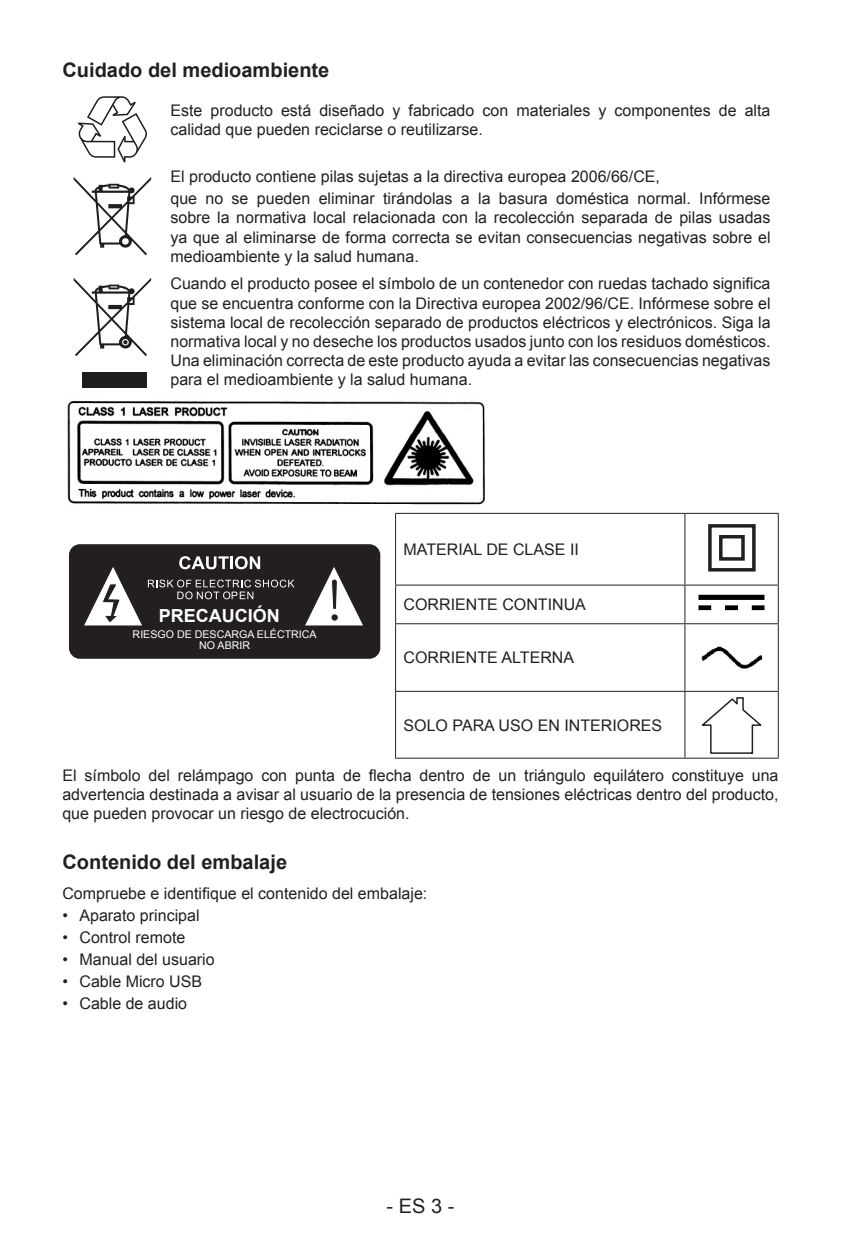
<style>
.page{position:relative;width:841px;height:1240px;background:#fff}
.page>*{position:absolute;margin:0;border:0;box-sizing:border-box;transform-origin:0 0}
.t1{font:700 20px "Arial";color:#231f20}
.t2{font:20px "Arial";color:#231f20}
.t3{font:700 18px "Arial";color:#fff}
.body{font:16px/19.2px "Arial";color:#231f20;text-align:justify}
.t4{font:10.6px "Arial";color:#fff}
</style>
<div class="page">
<svg style="left:78px;top:96px;width:69px;height:66px"></svg>
<svg style="left:74px;top:177px;width:77px;height:78px"></svg>
<div style="left:82px;top:372px;width:64px;height:15px;background:#201d1e"></div>
<svg style="left:74px;top:278px;width:77px;height:78px"></svg>
<img style="left:67px;top:400px;width:418px;height:105px">
<hr style="left:395px;top:513px;width:289px;height:1px;background:#231f20">
<hr style="left:395px;top:514px;width:1px;height:71px;background:#231f20">
<hr style="left:395px;top:585px;width:289px;height:1px;background:#231f20">
<hr style="left:395px;top:586px;width:1px;height:37px;background:#231f20">
<hr style="left:395px;top:623px;width:289px;height:1px;background:#231f20">
<hr style="left:395px;top:624px;width:1px;height:67px;background:#231f20">
<hr style="left:395px;top:692px;width:1px;height:66px;background:#231f20">
<hr style="left:395px;top:691px;width:289px;height:1px;background:#231f20">
<hr style="left:395px;top:758px;width:289px;height:1px;background:#231f20">
<hr style="left:684px;top:513px;width:94px;height:1px;background:#231f20">
<hr style="left:684px;top:514px;width:1px;height:71px;background:#231f20">
<hr style="left:777px;top:514px;width:1px;height:71px;background:#231f20">
<hr style="left:684px;top:585px;width:94px;height:1px;background:#231f20">
<hr style="left:684px;top:586px;width:1px;height:37px;background:#231f20">
<hr style="left:777px;top:586px;width:1px;height:37px;background:#231f20">
<hr style="left:684px;top:623px;width:94px;height:1px;background:#231f20">
<hr style="left:684px;top:624px;width:1px;height:67px;background:#231f20">
<hr style="left:777px;top:624px;width:1px;height:67px;background:#231f20">
<hr style="left:684px;top:691px;width:94px;height:1px;background:#231f20">
<hr style="left:684px;top:692px;width:1px;height:66px;background:#231f20">
<hr style="left:777px;top:692px;width:1px;height:66px;background:#231f20">
<hr style="left:684px;top:758px;width:94px;height:1px;background:#231f20">
<svg style="left:708px;top:524px;width:48px;height:48px"></svg>
<img style="left:698px;top:594px;width:66px;height:17px">
<img style="left:701px;top:646px;width:62px;height:23px">
<svg style="left:701px;top:697px;width:60px;height:57px"></svg>
<div style="left:73px;top:549px;width:302px;height:105px;background:#231f20;border-radius:7px"></div>
<div style="left:69px;top:544px;width:311px;height:115px;border:9px solid #231f20;border-radius:7px"></div>
<svg style="left:302px;top:544px;width:63px;height:82px"></svg>
<div style="left:331px;top:614px;width:7px;height:7px;background:#231f20;border-radius:50%"></div>
<div style="left:330px;top:613px;width:8px;height:9px;border:1px solid #fff;border-radius:50%"></div>
<svg style="left:84px;top:556px;width:210px;height:70px"></svg>
<p class="t1" style="left:62px;top:57px;width:268px">Cuidado del medioambiente</p>
<p class="body" style="left:170px;top:101px;width:601px">Este producto está diseñado y fabricado con materiales y componentes de alta calidad que pueden reciclarse o reutilizarse.</p>
<p class="body" style="left:170px;top:167px;width:491px">El producto contiene pilas sujetas a la directiva europea 2006/66/CE,</p>
<p class="body" style="left:170px;top:189px;width:601px">que no se pueden eliminar tirándolas a la basura doméstica normal. Infórmese sobre la normativa local relacionada con la recolección separada de pilas usadas ya que al eliminarse de forma correcta se evitan consecuencias negativas sobre el medioambiente y la salud humana.</p>
<p class="body" style="left:170px;top:274px;width:601px">Cuando el producto posee el símbolo de un contenedor con ruedas tachado significa que se encuentra conforme con la Directiva europea 2002/96/CE. Infórmese sobre el sistema local de recolección separado de productos eléctricos y electrónicos. Siga la normativa local y no deseche los productos usados junto con los residuos domésticos.<br>Una eliminación correcta de este producto ayuda a evitar las consecuencias negativas para el medioambiente y la salud humana.</p>
<p class="t3" style="left:159px;top:604px;width:123px">PRECAUCIÓN</p>
<p class="t4" style="left:133px;top:627px;width:185px">RIESGO DE DESCARGA ELÉCTRICA</p>
<p class="t4" style="left:199px;top:639px;width:52px">NO ABRIR</p>
<p class="body" style="left:403px;top:540px;width:177px">MATERIAL DE CLASE II</p>
<p class="body" style="left:403px;top:595px;width:184px">CORRIENTE CONTINUA</p>
<p class="body" style="left:403px;top:648px;width:172px">CORRIENTE ALTERNA</p>
<p class="body" style="left:403px;top:715px;width:260px">SOLO PARA USO EN INTERIORES</p>
<p class="body" style="left:62px;top:766px;width:717px">El símbolo del relámpago con punta de flecha dentro de un triángulo equilátero constituye una advertencia destinada a avisar al usuario de la presencia de tensiones eléctricas dentro del producto, que pueden provocar un riesgo de electrocución.</p>
<p class="t1" style="left:62px;top:848px;width:226px">Contenido del embalaje</p>
<p class="body" style="left:62px;top:884px;width:366px">Compruebe e identifique el contenido del embalaje:</p>
<p class="body" style="left:62px;top:906px;width:139px">• Aparato principal</p>
<p class="body" style="left:62px;top:928px;width:124px">• Control remote</p>
<p class="body" style="left:62px;top:950px;width:154px">• Manual del usuario</p>
<p class="body" style="left:62px;top:972px;width:141px">• Cable Micro USB</p>
<p class="body" style="left:62px;top:994px;width:126px">• Cable de audio</p>
<p class="t2" style="left:386px;top:1192px;width:69px">- ES 3 -</p>
</div>
